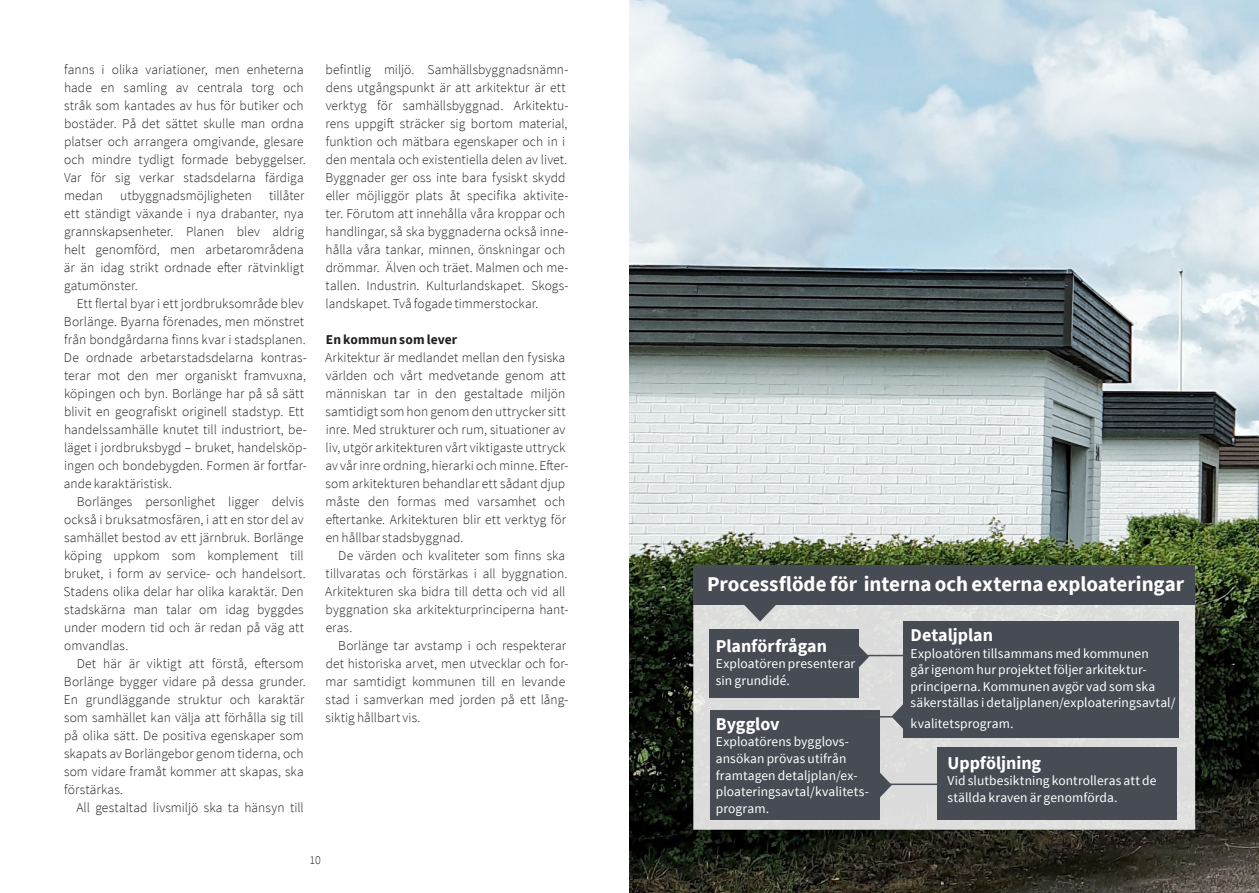
<style>
.page{position:relative;width:1259px;height:893px;background:#fff}
.page>*{position:absolute;margin:0;border:0;box-sizing:border-box;transform-origin:0 0}
.B-Rubrik{font:700 21px "Source Sans Pro";letter-spacing:-.005em;color:#fff}
.B-Rubrik-2{font:700 18px "Source Sans Pro";color:#fff}
.B-Brödtext{font:300 13.5px/18px "Source Sans Pro";letter-spacing:.005em;color:#231f20}
.B-Rubrik-3{font:13.5px/16.5px "Source Sans Pro";letter-spacing:.005em;color:#fff}
.B-Mellanrubrik_3{font:700 13.5px "Source Sans Pro";letter-spacing:.01em;color:#231f20}
.t1{font:300 12px "Source Sans Pro";color:#231f20}
</style>
<div class="page">
<img style="left:629px;top:0;width:630px;height:893px">
<svg style="left:693px;top:604px;width:502px;height:226px;background:#d7d8d7"></svg>
<div style="left:693px;top:565px;width:502px;height:39px;background:#464b54"></div>
<div style="left:709px;top:630px;width:150px;height:68px;background:#464b54"></div>
<div style="left:903px;top:621px;width:275px;height:117px;background:#464b54"></div>
<div style="left:937px;top:747px;width:240px;height:73px;background:#464b54"></div>
<div style="left:710px;top:711px;width:170px;height:109px;background:#464b54"></div>
<svg style="left:859px;top:644px;width:10px;height:25px"></svg>
<svg style="left:880px;top:773px;width:12px;height:24px"></svg>
<svg style="left:891px;top:704px;width:12px;height:25px"></svg>
<svg style="left:743px;top:604px;width:33px;height:17px"></svg>
<hr style="left:864px;top:716px;width:47px;height:1px;background:#495057">
<hr style="left:884px;top:783px;width:67px;height:2px;background:#495057">
<hr style="left:836px;top:655px;width:75px;height:1px;background:#495057">
<p class="B-Brödtext" style="left:64px;top:60px;width:243px">fanns i olika variationer, men enheterna hade en samling av centrala torg och stråk som kantades av hus för butiker och bostäder. På det sättet skulle man ordna platser och arrangera omgivande, glesare och mindre tydligt formade bebyggelser.<br>Var för sig verkar stadsdelarna färdiga medan</p>
<p class="B-Brödtext" style="left:64px;top:186px;width:242px;text-align:justify;text-indent:205px">tillåter ett ständigt växande i nya drabanter, nya grannskapsenheter. Planen blev aldrig helt genomförd, men arbetarområdena är än idag strikt ordnade efter rätvinkligt gatumönster.</p>
<p class="B-Brödtext" style="left:64px;top:294px;width:244px;text-indent:13px">Ett flertal byar i ett jordbruksområde blev Borlänge. Byarna förenades, men mönstret från bondgårdarna finns kvar i stadsplanen.<br>De ordnade arbetarstadsdelarna kontras&shy;terar mot den mer organiskt framvuxna, köpingen och byn. Borlänge har på så sätt blivit en geografiskt originell stadstyp. Ett handelssamhälle knutet till industriort, be&shy;läget i jordbruksbygd – bruket, handelsköp&shy;ingen och bondebygden. Formen är fortfar&shy;ande karaktäristisk.</p>
<p class="B-Brödtext" style="left:64px;top:492px;width:244px;text-indent:13px">Borlänges personlighet ligger delvis också i bruksatmosfären, i att en stor del av samhället bestod av ett järnbruk. Borlänge köping uppkom som komplement till bruket, i form av service- och handelsort.<br>Stadens olika delar har olika karaktär. Den stadskärna man talar om idag byggdes under modern tid och är redan på väg att omvandlas.</p>
<p class="B-Brödtext" style="left:64px;top:654px;width:243px;text-indent:13px">Det här är viktigt att förstå, eftersom Borlänge bygger vidare på dessa grunder.<br>En grundläggande struktur och karaktär som samhället kan välja att förhålla sig till på olika sätt. De positiva egenskaper som skapats av Borlängebor genom tiderna, och som vidare framåt kommer att skapas, ska förstärkas.</p>
<p class="B-Brödtext" style="left:76px;top:798px;width:229px">All gestaltad livsmiljö ska ta hänsyn till</p>
<p class="B-Brödtext" style="left:120px;top:186px;width:133px">utbyggnadsmöjligheten</p>
<p class="B-Brödtext" style="left:325px;top:60px;width:244px">befintlig miljö. Samhällsbyggnadsnämn&shy;dens utgångspunkt är att arkitektur är ett verktyg för samhällsbyggnad. Arkitektu&shy;rens uppgift sträcker sig bortom material, funktion och mätbara egenskaper och in i den mentala och existentiella delen av livet.<br>Byggnader ger oss inte bara fysiskt skydd eller möjliggör plats åt specifika aktivite&shy;ter. Förutom att innehålla våra kroppar och handlingar, så ska byggnaderna också inne&shy;hålla våra tankar, minnen, önskningar och drömmar. Älven och träet. Malmen och me&shy;tallen. Industrin. Kulturlandskapet. Skogs&shy;landskapet. Två fogade timmerstockar.</p>
<p class="B-Mellanrubrik_3" style="left:326px;top:330px;width:133px">En kommun som lever</p>
<p class="B-Brödtext" style="left:325px;top:348px;width:245px">Arkitektur är medlandet mellan den fysiska världen och vårt medvetande genom att människan tar in den gestaltade miljön samtidigt som hon genom den uttrycker sitt inre. Med strukturer och rum, situationer av liv, utgör arkitekturen vårt viktigaste uttryck av vår inre ordning, hierarki och minne. Efter&shy;som arkitekturen behandlar ett sådant djup måste den formas med varsamhet och eftertanke. Arkitekturen blir ett verktyg för en hållbar stadsbyggnad.</p>
<p class="B-Brödtext" style="left:325px;top:546px;width:245px;text-indent:13px">De värden och kvaliteter som finns ska tillvaratas och förstärkas i all byggnation.<br>Arkitekturen ska bidra till detta och vid all byggnation ska arkitekturprinciperna hant&shy;eras.</p>
<p class="B-Brödtext" style="left:325px;top:636px;width:244px;text-indent:13px">Borlänge tar avstamp i och respekterar det historiska arvet, men utvecklar och for&shy;mar samtidigt kommunen till en levande stad i samverkan med jorden på ett lång&shy;siktig hållbart vis.</p>
<p class="t1" style="left:310px;top:853px;width:13px">10</p>
<p class="B-Rubrik" style="left:707px;top:570px;width:478px">Processflöde för interna och externa exploateringar</p>
<p class="B-Rubrik-2" style="left:716px;top:634px;width:113px">Planförfrågan</p>
<p class="B-Rubrik-3" style="left:716px;top:656px;width:141px">Exploatören presenterar sin grundidé.</p>
<p class="B-Rubrik-2" style="left:910px;top:623px;width:84px">Detaljplan</p>
<p class="B-Rubrik-3" style="left:910px;top:645px;width:266px">Exploatören tillsammans med kommunen<br>går igenom hur projektet följer arkitektur&shy;principerna. Kommunen avgör vad som ska säkerställas i detaljplanen/exploateringsavtal/</p>
<p class="B-Rubrik-2" style="left:716px;top:712px;width:65px">Bygglov</p>
<p class="B-Rubrik-3" style="left:910px;top:715px;width:104px">kvalitetsprogram.</p>
<p class="B-Rubrik-3" style="left:716px;top:734px;width:135px">Exploatörens bygglovs-</p>
<p class="B-Rubrik-3" style="left:716px;top:750px;width:143px">ansökan prövas utifrån framtagen detaljplan/ex-</p>
<p class="B-Rubrik-3" style="left:716px;top:783px;width:154px">ploateringsavtal/kvalitets-</p>
<p class="B-Rubrik-3" style="left:716px;top:800px;width:55px">program.</p>
<p class="B-Rubrik-2" style="left:947px;top:751px;width:95px">Uppföljning</p>
<p class="B-Rubrik-3" style="left:947px;top:772px;width:210px">Vid slutbesiktning kontrolleras att de ställda kraven är genomförda.</p>
</div>
